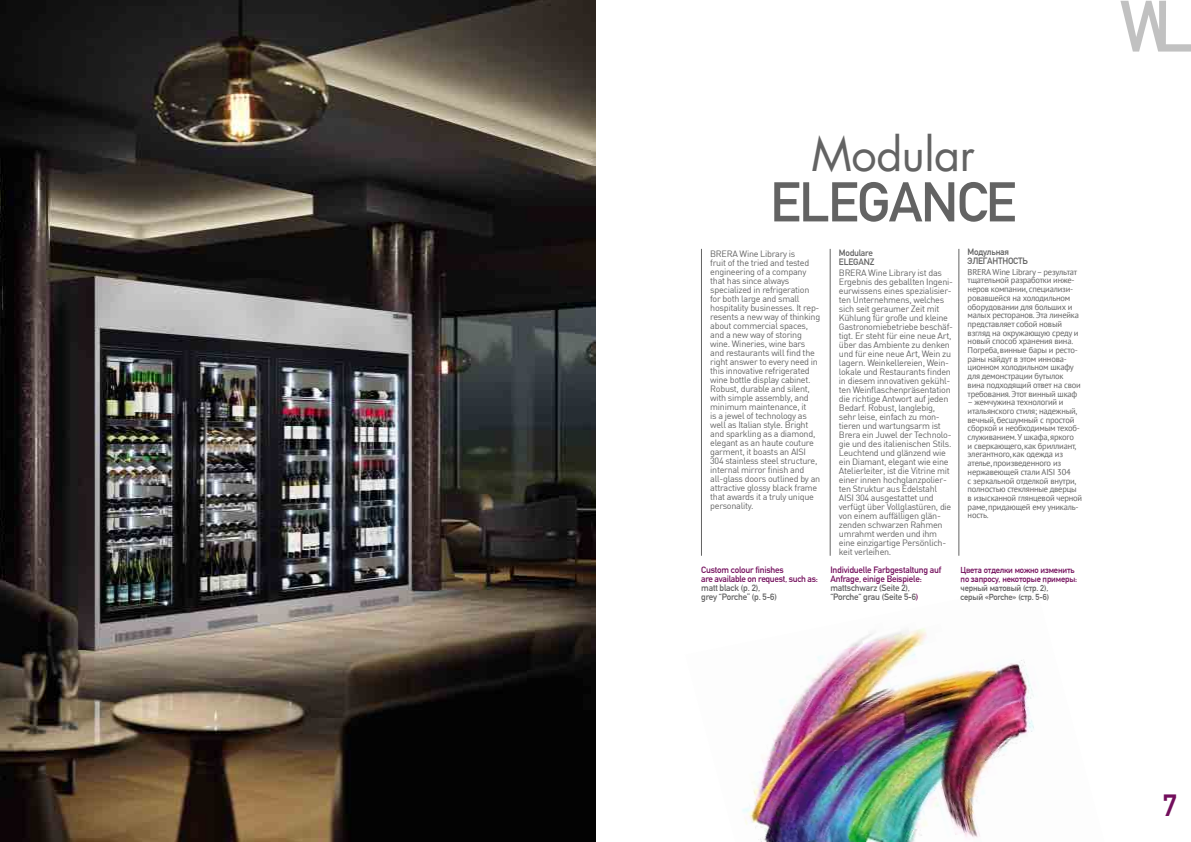
<style>
.page{position:relative;width:1191px;height:842px;background:#fff}
.page>*{position:absolute;margin:0;border:0;box-sizing:border-box;transform-origin:0 0}
.t1{font:700 55px "DIN Alternate";letter-spacing:-.03em;color:#636363}
.t2{font:45px "Futura LT";letter-spacing:-.01em;color:#636363}
.t3{font:700 30px "DIN Alternate";color:#730e5c}
.t4{font:9px/9px "DIN";letter-spacing:-.03em;color:#636363}
.t5{font:700 9px/9px "DIN Alternate";letter-spacing:-.025em;color:#636363}
.t6{font:700 9px/9px "DIN Alternate";letter-spacing:-.02em;color:#730e5c}
.t7{font:8.5px/8.7px "PT Sans";letter-spacing:-.025em;color:#636363}
.t8{font:700 8.5px/9px "DIN Alternate";letter-spacing:-.02em;color:#730e5c}
.t9{font:700 8.5px/9px "DIN Alternate";letter-spacing:-.02em;color:#636363}
.s1{color:#730e5c}
</style>
<div class="page">
<img style="left:742px;top:628px;width:292px;height:214px">
<img style="left:0;top:0;width:595px;height:842px">
<svg style="left:1120px;top:1px;width:71px;height:51px"></svg>
<hr style="left:701px;top:249px;width:1px;height:307px;background:#636363">
<hr style="left:830px;top:249px;width:1px;height:307px;background:#636363">
<hr style="left:958px;top:249px;width:1px;height:307px;background:#636363">
<h2 class="t2" style="left:811px;top:126px;width:165px">Modular</h2>
<h1 class="t1" style="left:770px;top:170px;width:248px">ELEGANCE</h1>
<p class="t4" style="left:710px;top:250px;width:111px">BRERA Wine Library is<br>fruit of the tried and tested engineering of a company that has since always specialized in refrigeration for both large and small hospitality businesses. It rep&shy;resents a new way of thinking about commercial spaces, and a new way of storing wine. Wineries, wine bars and restaurants will find the right answer to every need in this innovative refrigerated wine bottle display cabinet.<br>Robust, durable and silent, with simple assembly, and minimum maintenance, it<br>is a jewel of technology as well as Italian style. Bright and sparkling as a diamond, elegant as an haute couture garment, it boasts an AISI<br>304 stainless steel structure, internal mirror finish and all-glass doors outlined by an attractive glossy black frame that awards it a truly unique personality.</p>
<p class="t5" style="left:839px;top:248px;width:37px">Modulare<br>ELEGANZ</p>
<p class="t5" style="left:967px;top:247px;width:62px">Модульная<br>ЭЛЕГАНТНОСТЬ</p>
<p class="t7" style="left:967px;top:268px;width:115px">BRERA Wine Library – результат тщательной разработки инже&shy;неров компании, специализи&shy;ровавшейся на холодильном оборудовании для больших и малых ресторанов. Эта линейка представляет собой новый взгляд на окружающую среду и новый способ хранения вина.<br>Погреба, винные бары и ресто&shy;раны найдут в этом иннова&shy;ционном холодильном шкафу для демонстрации бутылок вина подходящий ответ на свои требования. Этот винный шкаф</p>
<p class="t7" style="left:967px;top:398px;width:116px">– жемчужина технологий и итальянского стиля; надежный, вечный, бесшумный с простой сборкой и необходимым техоб&shy;служиванием. У шкафа, яркого<br>и сверкающего, как бриллиант, элегантного, как одежда из ателье, произведенного из нержавеющей стали AISI 304<br>с зеркальной отделкой внутри, полностью стеклянные дверцы в изысканной глянцевой черной раме, придающей ему уникаль&shy;ность.</p>
<p class="t4" style="left:839px;top:269px;width:116px">BRERA Wine Library ist das<br>Ergebnis des geballten Ingeni&shy;eurwissens eines spezialisier&shy;ten Unternehmens, welches sich seit geraumer Zeit mit<br>Kühlung für große und kleine<br>Gastronomiebetriebe beschäf&shy;tigt. Er steht für eine neue Art, über das Ambiente zu denken und für eine neue Art, Wein zu lagern. Weinkellereien, Wein&shy;lokale und Restaurants finden in diesem innovativen gekühl&shy;ten Weinflaschenpräsentation die richtige Antwort auf jeden<br>Bedarf. Robust, langlebig, sehr leise, einfach zu mon&shy;tieren und wartungsarm ist<br>Brera ein Juwel der Technolo&shy;gie und des italienischen Stils.<br>Leuchtend und glänzend wie ein Diamant, elegant wie eine<br>Atelierleiter, ist die Vitrine mit einer innen hochglanzpolier&shy;ten Struktur aus Edelstahl<br>AISI 304 ausgestattet und verfügt über Vollglastüren, die von einem auffälligen glän&shy;zenden schwarzen Rahmen umrahmt werden und ihm eine einzigartige Persönlich&shy;keit verleihen.</p>
<p class="t6" style="left:701px;top:566px;width:118px">Custom colour finishes<br>are available on request, such as:</p>
<p class="t5" style="left:701px;top:584px;width:77px">matt black (p. 2), grey “Porche” (p. 5-6)</p>
<p class="t6" style="left:830px;top:566px;width:112px">Individuelle Farbgestaltung auf<br>Anfrage, einige Beispiele:</p>
<p class="t5" style="left:830px;top:584px;width:89px">mattschwarz (Seite 2), “Porche“ grau (Seite 5-6<span class="s1">)</span></p>
<p class="t8" style="left:960px;top:565px;width:118px">Цвета отделки можно изменить по запросу, некоторые примеры:</p>
<p class="t9" style="left:960px;top:583px;width:90px">черный матовый (стр. 2), серый «Porche» (стр. 5-6)</p>
<h3 class="t3" style="left:1162px;top:787px;width:16px">7</h3>
</div>
